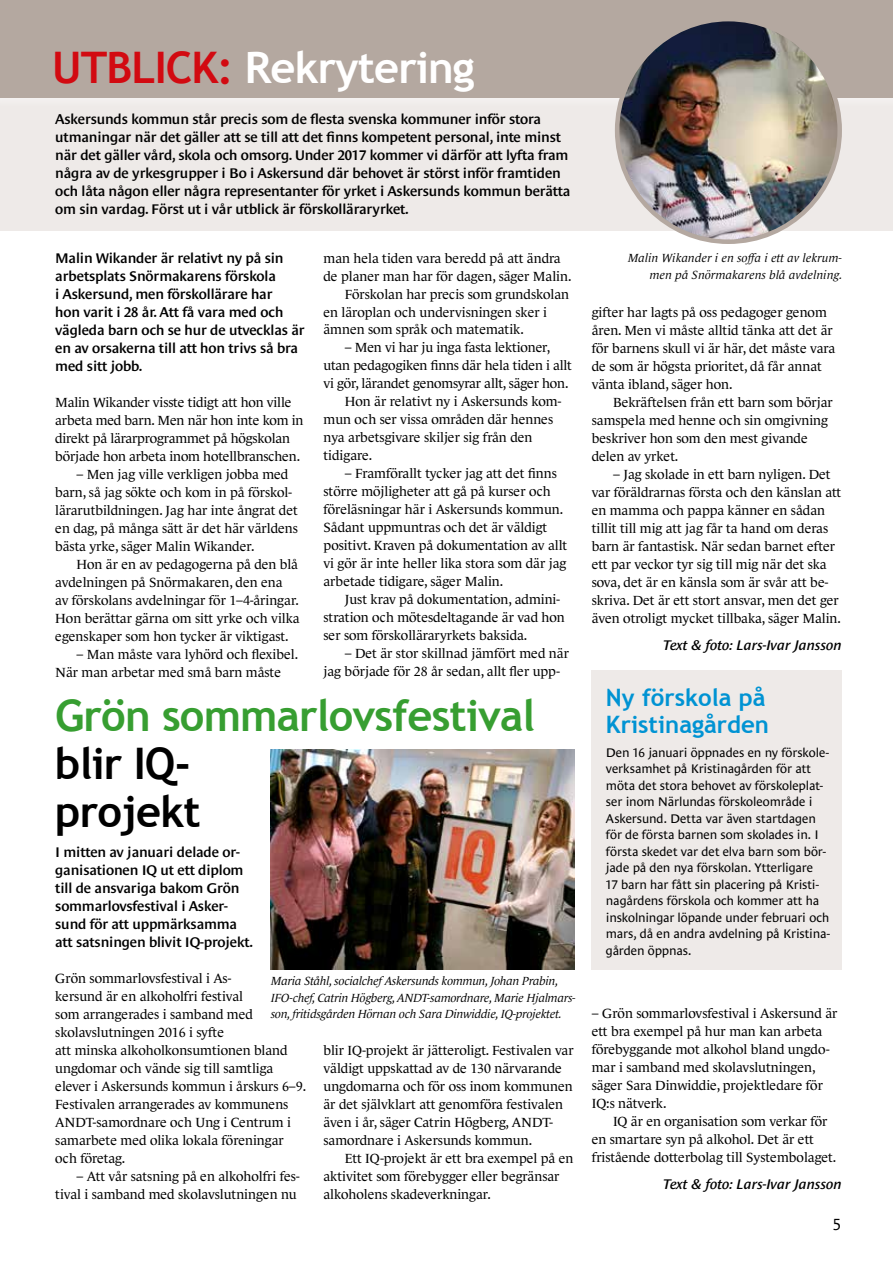
<style>
.page{position:relative;width:893px;height:1263px;background:#fff}
.page>*{position:absolute;margin:0;border:0;box-sizing:border-box;transform-origin:0 0}
.t1{font:700 43.5px "Trebuchet MS";letter-spacing:-.02em;color:#379e31}
.t2{font:700 43.5px "Trebuchet MS";letter-spacing:-.02em;color:#fff}
.t3{font:700 43.5px/48px "Trebuchet MS";letter-spacing:-.02em;color:#000}
.t4{font:700 24px/27px "Trebuchet MS";color:#0093d3}
.t5{font:16.5px "Le Monde Sans";color:#000}
.t6{font:600 14.25px/18px "Le Monde Sans";letter-spacing:-.01em;color:#000}
.t7{font:italic 600 14.25px "Le Monde Sans";letter-spacing:-.005em;color:#000}
.t8{font:13.5px/18px "Le Monde Journal";color:#000}
.t9{font:12.75px/16.5px "Le Monde Sans";letter-spacing:-.005em;color:#000}
.t10{font:italic 12px/16.5px "Le Monde Journal";letter-spacing:-.015em;color:#000}
.t11{font:italic 12px/16.5px "Le Monde Journal";letter-spacing:.01em;color:#000;text-align:right}
.s1{color:#d20a11}
</style>
<div class="page">
<div style="left:592px;top:671px;width:250px;height:299px;background:#eeeae8"></div>
<div style="left:0;top:96px;width:893px;height:134px;background:#eeeae8"></div>
<div style="left:0;top:0;width:893px;height:106px;background:#f2eeed"></div>
<div style="left:0;top:0;width:893px;height:98px;background:#b4a8a0"></div>
<img style="left:617px;top:19px;width:223px;height:223px;border-radius:111px">
<img style="left:270px;top:750px;width:305px;height:219px">
<h1 class="t2" style="left:52px;top:40px;width:424px"><span class="s1">UTBLICK:</span> Rekrytering</h1>
<p class="t6" style="left:55px;top:110px;width:517px">Askersunds kommun står precis som de flesta svenska kommuner inför stora utmaningar när det gäller att se till att det finns kompetent personal, inte minst när det gäller vård, skola och omsorg. Under 2017 kommer vi därför att lyfta fram några av de yrkesgrupper i Bo i Askersund där behovet är störst inför framtiden och låta någon eller några representanter för yrket i Askersunds kommun berätta om sin vardag. Först ut i vår utblick är förskolläraryrket.</p>
<p class="t6" style="left:55px;top:249px;width:251px">Malin Wikander är relativt ny på sin arbetsplats Snörmakarens förskola<br>i Askersund, men förskollärare har<br>hon varit i 28 år. Att få vara med och vägleda barn och se hur de utvecklas är en av orsakerna till att hon trivs så bra med sitt jobb.</p>
<p class="t8" style="left:55px;top:393px;width:250px">Malin Wikander visste tidigt att hon ville arbeta med barn. Men när hon inte kom in direkt på lärarprogrammet på högskolan började hon arbeta inom hotellbranschen.</p>
<p class="t8" style="left:55px;top:465px;width:244px;text-indent:21px">– Men jag ville verkligen jobba med barn, så jag sökte och kom in på förskol&shy;lärarutbildningen. Jag har inte ångrat det en dag, på många sätt är det här världens bästa yrke, säger Malin Wikander.</p>
<p class="t8" style="left:55px;top:555px;width:246px;text-indent:21px">Hon är en av pedagogerna på den blå avdelningen på Snörmakaren, den ena<br>av förskolans avdelningar för 1–4-åringar.<br>Hon berättar gärna om sitt yrke och vilka egenskaper som hon tycker är viktigast.</p>
<p class="t8" style="left:55px;top:645px;width:244px;text-indent:21px">– Man måste vara lyhörd och flexibel.<br>När man arbetar med små barn måste</p>
<p class="t8" style="left:323px;top:249px;width:239px">man hela tiden vara beredd på att ändra</p>
<p class="t8" style="left:323px;top:267px;width:249px">de planer man har för dagen, säger Malin.</p>
<p class="t8" style="left:345px;top:285px;width:226px">Förskolan har precis som grundskolan</p>
<p class="t8" style="left:323px;top:303px;width:225px">en läroplan och undervisningen sker i</p>
<p class="t8" style="left:323px;top:321px;width:202px">ämnen som språk och matematik.</p>
<p class="t8" style="left:345px;top:339px;width:207px">– Men vi har ju inga fasta lektioner,</p>
<p class="t8" style="left:323px;top:357px;width:250px">utan pedagogiken finns där hela tiden i allt</p>
<p class="t8" style="left:323px;top:375px;width:246px">vi gör, lärandet genomsyrar allt, säger hon.</p>
<p class="t8" style="left:345px;top:393px;width:218px">Hon är relativt ny i Askersunds kom-</p>
<p class="t8" style="left:323px;top:411px;width:231px">mun och ser vissa områden där hennes</p>
<p class="t8" style="left:323px;top:429px;width:210px">nya arbetsgivare skiljer sig från den</p>
<p class="t8" style="left:323px;top:447px;width:50px">tidigare.</p>
<p class="t8" style="left:323px;top:465px;width:245px;text-indent:21px">– Framförallt tycker jag att det finns större möjligheter att gå på kurser och föreläsningar här i Askersunds kommun.<br>Sådant uppmuntras och det är väldigt positivt. Kraven på dokumentation av allt vi gör är inte heller lika stora som där jag arbetade tidigare, säger Malin.</p>
<p class="t8" style="left:323px;top:591px;width:243px;text-indent:21px">Just krav på dokumentation, admini&shy;stration och mötesdeltagande är vad hon ser som förskolläraryrkets baksida.</p>
<p class="t8" style="left:323px;top:645px;width:247px;text-indent:21px">– Det är stor skillnad jämfört med när jag började för 28 år sedan, allt fler upp-</p>
<h1 class="t1" style="left:55px;top:688px;width:481px">Grön sommarlovsfestival</h1>
<h1 class="t3" style="left:55px;top:739px;width:147px">blir IQ&shy;projekt</h1>
<p class="t6" style="left:55px;top:843px;width:199px">I mitten av januari delade or&shy;ganisationen IQ ut ett diplom till de ansvariga bakom Grön sommarlovsfestival i Asker&shy;sund för att uppmärksamma att satsningen blivit IQ-projekt.</p>
<p class="t8" style="left:55px;top:969px;width:252px">Grön sommarlovsfestival i As-<br>kersund är en alkoholfri festival<br>som arrangerades i samband med skolavslutningen 2016 i syfte<br>att minska alkoholkonsumtionen bland ungdomar och vände sig till samtliga elever i Askersunds kommun i årskurs 6–9.<br>Festivalen arrangerades av kommunens ANDT-samordnare och Ung i Centrum i samarbete med olika lokala föreningar och företag.</p>
<p class="t8" style="left:55px;top:1167px;width:246px;text-align:right">– Att vår satsning på en alkoholfri fes&shy;tival i samband med skolavslutningen nu</p>
<p class="t10" style="left:271px;top:973px;width:306px">Maria Ståhl, socialchef Askersunds kommun, Johan Prabin,<br>IFO-chef, Catrin Högberg, ANDT-samordnare, Marie Hjalmars&shy;son, fritidsgården Hörnan och Sara Dinwiddie, IQ-projektet.</p>
<p class="t8" style="left:323px;top:1041px;width:252px">blir IQ-projekt är jätteroligt. Festivalen var väldigt uppskattad av de 130 närvarande ungdomarna och för oss inom kommunen är det självklart att genomföra festivalen även i år, säger Catrin Högberg, ANDT&shy;samordnare i Askersunds kommun.</p>
<p class="t8" style="left:323px;top:1149px;width:251px;text-indent:21px">Ett IQ-projekt är ett bra exempel på en aktivitet som förebygger eller begränsar alkoholens skadeverkningar.</p>
<p class="t11" style="left:628px;top:250px;width:216px">Malin Wikander i en soffa i ett av lekrum&shy;men på Snörmakarens blå avdelning.</p>
<p class="t8" style="left:592px;top:303px;width:245px">gifter har lagts på oss pedagoger genom åren. Men vi måste alltid tänka att det är för barnens skull vi är här, det måste vara de som är högsta prioritet, då får annat vänta ibland, säger hon.</p>
<p class="t8" style="left:592px;top:393px;width:243px;text-indent:21px">Bekräftelsen från ett barn som börjar samspela med henne och sin omgivning beskriver hon som den mest givande delen av yrket.</p>
<p class="t8" style="left:592px;top:465px;width:251px;text-indent:21px">– Jag skolade in ett barn nyligen. Det var föräldrarnas första och den känslan att en mamma och pappa känner en sådan tillit till mig att jag får ta hand om deras barn är fantastisk. När sedan barnet efter ett par veckor tyr sig till mig när det ska sova, det är en känsla som är svår att be&shy;skriva. Det är ett stort ansvar, men det ger även otroligt mycket tillbaka, säger Malin.</p>
<p class="t7" style="left:663px;top:637px;width:180px">Text &amp; foto: Lars-Ivar Jansson</p>
<h2 class="t4" style="left:606px;top:683px;width:165px">Ny förskola på<br>Kristinagården</h2>
<p class="t9" style="left:606px;top:744px;width:226px">Den 16 januari öppnades en ny förskole&shy;verksamhet på Kristinagården för att möta det stora behovet av förskoleplat&shy;ser inom Närlundas förskoleområde i Askersund. Detta var även startdagen för de första barnen som skolades in. I första skedet var det elva barn som bör&shy;jade på den nya förskolan. Ytterligare<br>17 barn har fått sin placering på Kristi&shy;nagårdens förskola och kommer att ha inskolningar löpande under februari och mars, då en andra avdelning på Kristina&shy;gården öppnas.</p>
<p class="t8" style="left:592px;top:1005px;width:247px">– Grön sommarlovsfestival i Askersund är ett bra exempel på hur man kan arbeta förebyggande mot alkohol bland ungdo&shy;mar i samband med skolavslutningen, säger Sara Dinwiddie, projektledare för IQ:s nätverk.</p>
<p class="t8" style="left:592px;top:1113px;width:246px;text-indent:21px">IQ är en organisation som verkar för en smartare syn på alkohol. Det är ett fristående dotterbolag till Systembolaget.</p>
<p class="t7" style="left:663px;top:1176px;width:180px">Text &amp; foto: Lars-Ivar Jansson</p>
<p class="t5" style="left:833px;top:1215px;width:10px">5</p>
</div>
